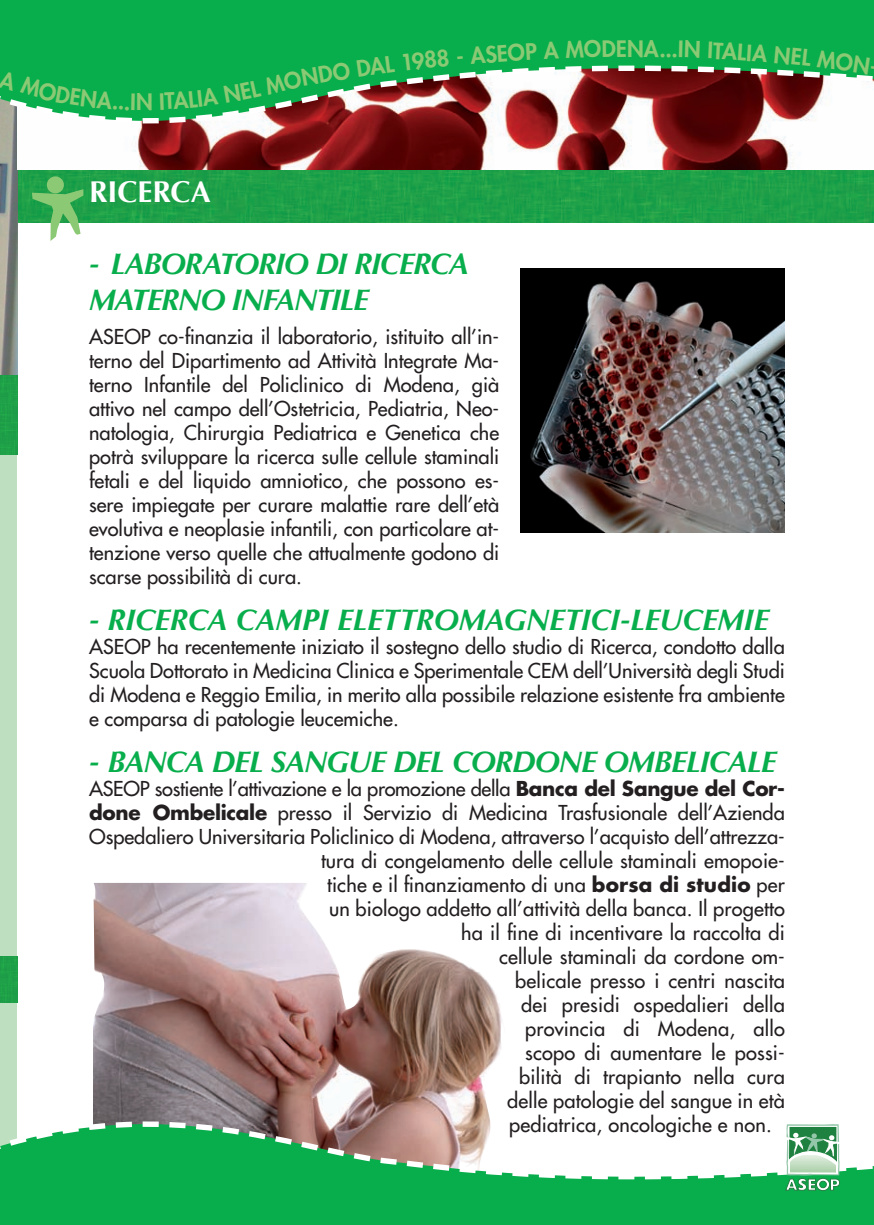
<style>
.page{position:relative;width:874px;height:1225px;background:#fff}
.page>*{position:absolute;margin:0;border:0;box-sizing:border-box;transform-origin:0 0}
.t1{font:italic 700 30px/36px "Optima";letter-spacing:-.035em;color:#08ae4c}
.t2{font:italic 700 30px "Optima";letter-spacing:-.015em;color:#08ae4c}
.t3{font:700 30px "Optima";color:#fff}
.t4{font:800 22px "Futura Std";color:#8cc974}
.t5{font:500 20px/24px "Futura Std";letter-spacing:.01em;color:#231f20;text-align:justify}
.t6{font:500 20px "Futura Std";letter-spacing:-.015em;color:#231f20}
.s1{font-weight:700}
</style>
<div class="page">
<img style="left:17px;top:154px;width:856px;height:69px">
<div style="left:47px;top:176px;width:17px;height:17px;background:#8cc974;border-radius:50%"></div>
<svg style="left:32px;top:189px;width:51px;height:52px"></svg>
<img style="left:94px;top:883px;width:408px;height:208px">
<img style="left:520px;top:268px;width:264px;height:264px">
<div style="left:0;top:0;width:17px;height:1225px;background:#bee0c0"></div>
<img style="left:0;top:154px;width:17px;height:300px">
<img style="left:0;top:956px;width:17px;height:47px">
<svg style="left:0;top:1091px;width:873px;height:134px;background:#26b25e"></svg>
<svg style="left:0;top:0;width:873px;height:154px;background:#1fa350"></svg>
<svg style="left:0;top:1097px;width:873px;height:94px"></svg>
<svg style="left:0;top:40px;width:874px;height:107px"></svg>
<p class="t4" style="left:136px;top:91px;width:18px">N</p>
<h1 class="t3" style="left:89px;top:174px;width:123px">RICERCA</h1>
<p class="t4" style="left:616px;top:38px;width:29px">EN</p>
<p class="t4" style="left:644px;top:38px;width:35px;rotate:1deg">A...</p>
<h1 class="t1" style="left:89px;top:246px;width:381px">- LABORATORIO DI RICERCA<br>MATERNO INFANTILE</h1>
<p class="t5" style="left:89px;top:326px;width:411px">ASEOP co-finanzia il laboratorio, istituito all’in&shy;terno del Dipartimento ad Attività Integrate Ma&shy;terno Infantile del Policlinico di Modena, già attivo nel campo dell’Ostetricia, Pediatria, Neo&shy;natologia, Chirurgia Pediatrica e Genetica che potrà sviluppare la ricerca sulle cellule staminali fetali e del liquido amniotico, che possono es&shy;sere impiegate per curare malattie rare dell’età evolutiva e neoplasie infantili, con particolare at&shy;tenzione verso quelle che attualmente godono di scarse possibilità di cura.</p>
<h1 class="t2" style="left:89px;top:602px;width:681px">- RICERCA CAMPI ELETTROMAGNETICI-LEUCEMIE</h1>
<p class="t5" style="left:89px;top:636px;width:697px">ASEOP ha recentemente iniziato il sostegno dello studio di Ricerca, condotto dalla Scuola Dottorato in Medicina Clinica e Sperimentale CEM dell’Università degli Studi di Modena e Reggio Emilia, in merito alla possibile relazione esistente fra ambiente e comparsa di patologie leucemiche.</p>
<h1 class="t1" style="left:89px;top:744px;width:688px">- BANCA DEL SANGUE DEL CORDONE OMBELICALE</h1>
<p class="t6" style="left:89px;top:779px;width:697px">ASEOP sostiente l’attivazione e la promozione della <span class="s1">Banca del Sangue del Cor-</span></p>
<p class="t5" style="left:89px;top:802px;width:697px"><span class="s1">done Ombelicale</span> presso il Servizio di Medicina Trasfusionale dell’Azienda</p>
<p class="t5" style="left:89px;top:826px;width:697px">Ospedaliero Universitaria Policlinico di Modena, attraverso l’acquisto dell’attrezza-</p>
<p class="t5" style="left:321px;top:850px;width:465px">tura di congelamento delle cellule staminali emopoie-</p>
<p class="t5" style="left:327px;top:874px;width:459px">tiche e il finanziamento di una <span class="s1">borsa di studio</span> per</p>
<p class="t5" style="left:329px;top:898px;width:457px">un biologo addetto all’attività della banca. Il progetto</p>
<p class="t5" style="left:461px;top:922px;width:325px">ha il fine di incentivare la raccolta di</p>
<p class="t5" style="left:499px;top:946px;width:287px">cellule staminali da cordone om-</p>
<p class="t5" style="left:515px;top:970px;width:271px">belicale presso i centri nascita</p>
<p class="t5" style="left:521px;top:994px;width:265px">dei presidi ospedalieri della</p>
<p class="t5" style="left:525px;top:1018px;width:261px">provincia di Modena, allo</p>
<p class="t5" style="left:525px;top:1042px;width:261px">scopo di aumentare le possi-</p>
<p class="t5" style="left:519px;top:1066px;width:267px">bilità di trapianto nella cura</p>
<p class="t5" style="left:507px;top:1090px;width:279px">delle patologie del sangue in età</p>
<p class="t5" style="left:509px;top:1114px;width:264px">pediatrica, oncologiche e non.</p>
</div>
